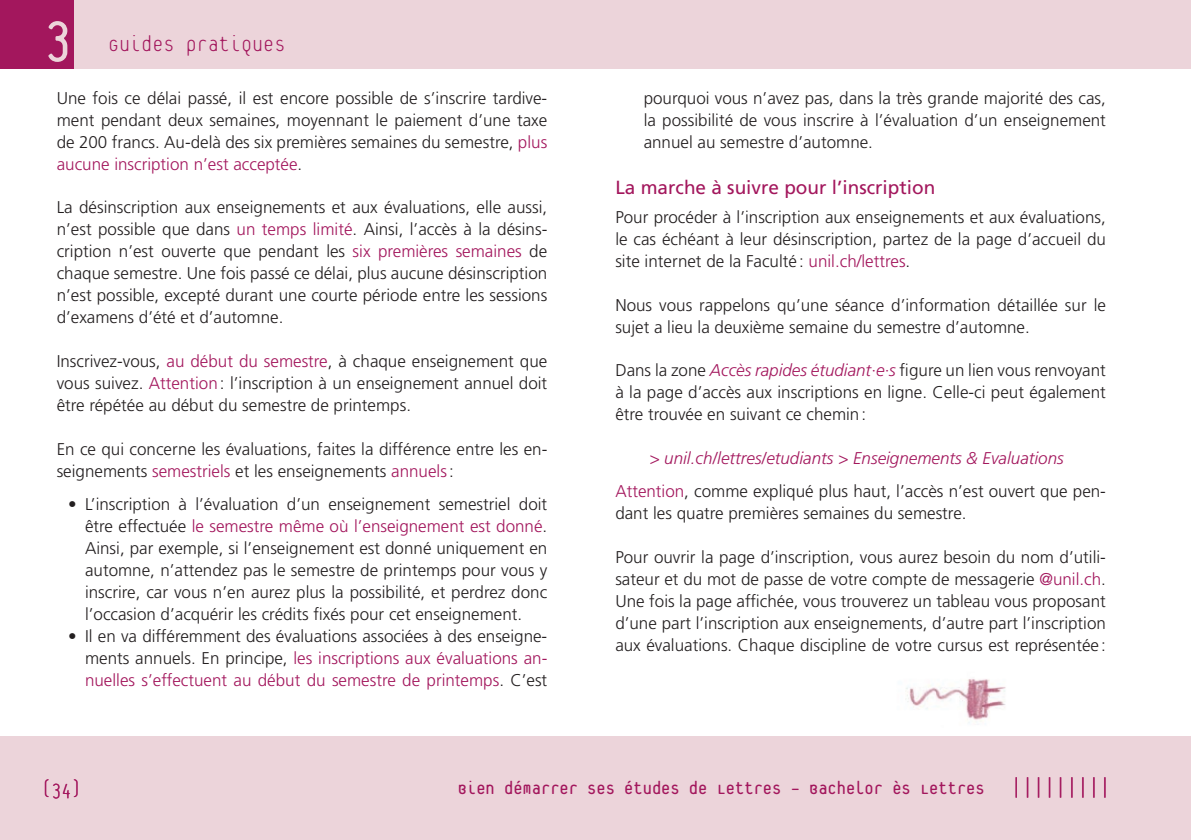
<style>
.page{position:relative;width:1191px;height:840px;background:#fff}
.page>*{position:absolute;margin:0;border:0;box-sizing:border-box;transform-origin:0 0}
.t1{font:60px "Platelet";color:#ecd4da}
.t2{font:100 24px "Platelet";color:#a3175d}
.t3{font:100 22px "Platelet";color:#a3175d}
.t4{font:20px "Platelet";color:#a3175d}
.t5{font:19px "Frutiger LT Std";color:#a3175d}
.t6{font:300 17px/22px "Frutiger LT Std";color:#231f20;text-align:justify}
.t7{font:italic 300 17px/33.4px "Frutiger LT Std";color:#a3175d;text-align:center}
.s1{color:#a3175d}
.s2{font-style:italic;color:#a3175d}
.s3{font-style:normal}
.s4{font-style:normal;color:#231f20}
.s5{font-weight:100;font-size:24px}
</style>
<div class="page">
<div style="left:0;top:736px;width:1191px;height:103px;background:#ecd4da"></div>
<div style="left:0;top:0;width:1191px;height:68px;background:#ecd4da"></div>
<div style="left:0;top:0;width:74px;height:68px;background:#a3175d"></div>
<img style="left:906px;top:679px;width:100px;height:44px">
<h1 class="t1" style="left:44px;top:8px;width:29px">3</h1>
<h2 class="t2" style="left:108px;top:34px;width:179px">Guides pratiques</h2>
<p class="t6" style="left:57px;top:87px;width:492px">Une fois ce délai passé, il est encore possible de s’inscrire tardive&shy;ment pendant deux semaines, moyennant le paiement d’une taxe de 200 francs. Au-delà des six premières semaines du semestre, <span class="s1">plus aucune inscription n’est acceptée</span>.</p>
<p class="t6" style="left:57px;top:196px;width:492px">La désinscription aux enseignements et aux évaluations, elle aussi, n’est possible que dans <span class="s1">un temps limité</span>. Ainsi, l’accès à la désins&shy;cription n’est ouverte que pendant les <span class="s1">six premières semaines</span> de chaque semestre. Une fois passé ce délai, plus aucune désinscription n’est possible, excepté durant une courte période entre les sessions d’examens d’été et d’automne.</p>
<p class="t6" style="left:57px;top:350px;width:492px">Inscrivez-vous, <span class="s1">au début du semestre</span>, à chaque enseignement que vous suivez. <span class="s1">Attention</span>: l’inscription à un enseignement annuel doit être répétée au début du semestre de printemps.</p>
<p class="t6" style="left:57px;top:437px;width:492px">En ce qui concerne les évaluations, faites la différence entre les en&shy;seignements <span class="s1">semestriels</span> et les enseignements <span class="s1">annuels</span>:</p>
<p class="t6" style="left:85px;top:493px;width:464px;text-indent:-17px">• L’inscription à l’évaluation d’un enseignement semestriel doit être effectuée <span class="s1">le semestre même où l’enseignement est donné</span>.<br>Ainsi, par exemple, si l’enseignement est donné uniquement en automne, n’attendez pas le semestre de printemps pour vous y inscrire, car vous n’en aurez plus la possibilité, et perdrez donc l’occasion d’acquérir les crédits fixés pour cet enseignement.</p>
<p class="t6" style="left:85px;top:625px;width:464px;text-indent:-17px">• Il en va différemment des évaluations associées à des enseigne&shy;ments annuels. En principe, <span class="s1">les inscriptions aux évaluations an&shy;nuelles s’effectuent au début du semestre de printemps</span>. C’est</p>
<p class="t6" style="left:643px;top:87px;width:464px">pourquoi vous n’avez pas, dans la très grande majorité des cas, la possibilité de vous inscrire à l’évaluation d’un enseignement annuel au semestre d’automne.</p>
<p class="t5" style="left:615px;top:176px;width:321px">La marche à suivre pour l’inscription</p>
<p class="t6" style="left:615px;top:206px;width:492px">Pour procéder à l’inscription aux enseignements et aux évaluations, le cas échéant à leur désinscription, partez de la page d’accueil du site internet de la Faculté: <span class="s1">unil.ch/lettres</span>.</p>
<p class="t6" style="left:615px;top:294px;width:492px">Nous vous rappelons qu’une séance d’information détaillée sur le sujet a lieu la deuxième semaine du semestre d’automne.</p>
<p class="t6" style="left:615px;top:359px;width:492px">Dans la zone <span class="s2">Accès rapides étudiant·e·s</span> figure un lien vous renvoyant à la page d’accès aux inscriptions en ligne. Celle-ci peut également être trouvée en suivant ce chemin:</p>
<p class="t7" style="left:615px;top:441px;width:492px">&gt; unil.ch/lettres/etudiants &gt; Enseignements &amp; Evaluations<br><span class="s3">Attention</span><span class="s4">, comme expliqué plus haut, l’accès n’est ouvert que pen-</span></p>
<p class="t6" style="left:615px;top:502px;width:353px">dant les quatre premières semaines du semestre.</p>
<p class="t6" style="left:615px;top:546px;width:492px">Pour ouvrir la page d’inscription, vous aurez besoin du nom d’utili&shy;sateur et du mot de passe de votre compte de messagerie <span class="s1">@unil.ch</span>.<br>Une fois la page affichée, vous trouverez un tableau vous proposant d’une part l’inscription aux enseignements, d’autre part l’inscription aux évaluations. Chaque discipline de votre cursus est représentée:</p>
<p class="t3" style="left:41px;top:778px;width:42px">(34)</p>
<p class="t4" style="left:458px;top:779px;width:654px">Bien démarrer ses études de Lettres – Bachelor ès Lettres <span class="s5">|||||||||</span></p>
</div>
